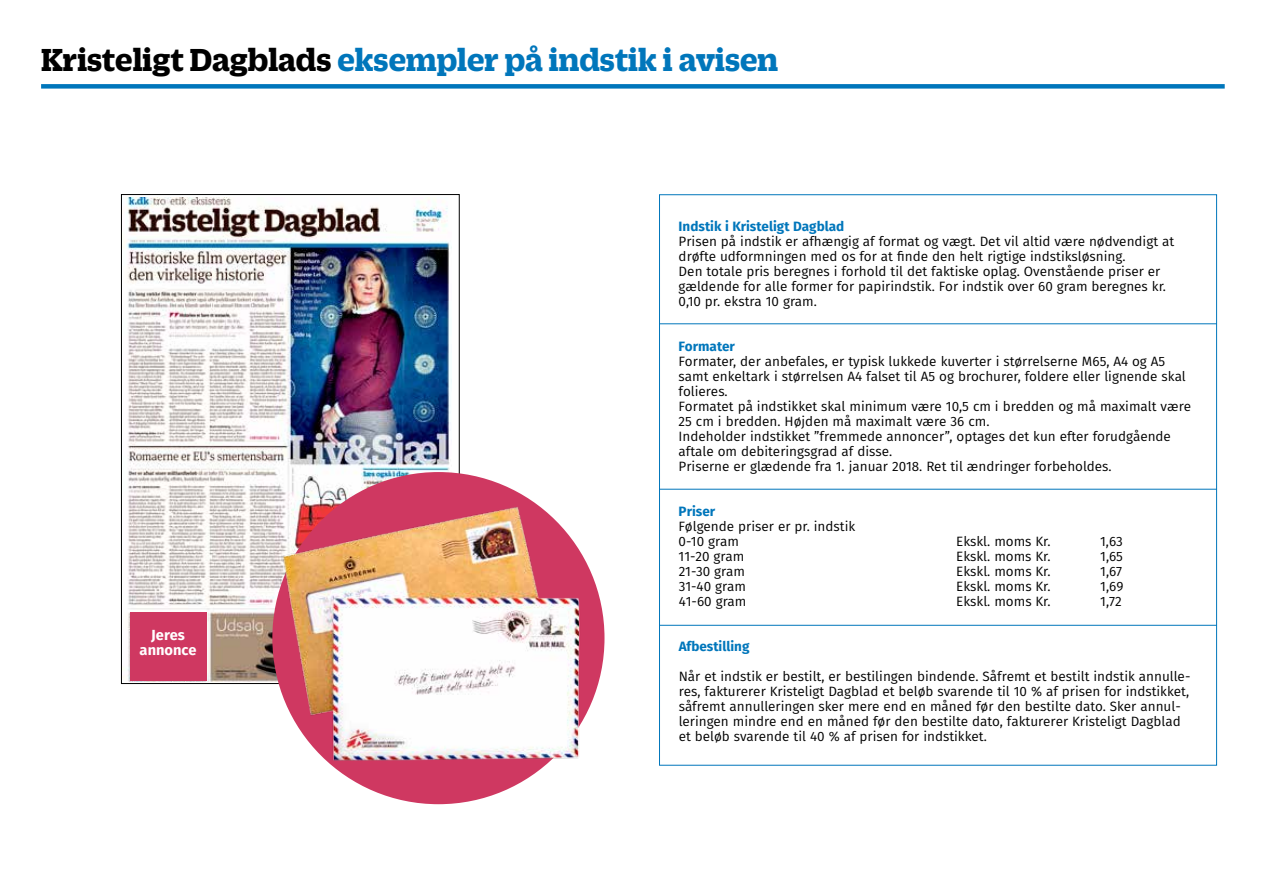
<style>
.page{position:relative;width:1263px;height:893px;background:#fff}
.page>*{position:absolute;margin:0;border:0;box-sizing:border-box;transform-origin:0 0}
.t1{font:700 34.5px "Duplicate Slab KD";color:#0076bb}
.t2{font:700 14.7px/14.7px "Fira Sans";color:#fff;text-align:center}
.t3{font:13.5px/15px "Fira Sans";color:#000}
.t4{font:700 13.5px "Fira Sans";color:#0076bb}
.s1{color:#000}
</style>
<div class="page">
<div style="left:41px;top:84px;width:1184px;height:5px;background:#0076bb"></div>
<img style="left:123px;top:198px;width:329px;height:484px">
<div style="left:130px;top:612px;width:76px;height:69px;background:#cf3861"></div>
<div style="left:274px;top:473px;width:329px;height:330px;background:#cf3861;border-radius:50%"></div>
<img style="left:239px;top:505px;width:366px;height:271px">
<hr style="left:659px;top:323px;width:558px;height:1px;background:#0076bb">
<hr style="left:659px;top:489px;width:558px;height:1px;background:#0076bb">
<hr style="left:659px;top:625px;width:558px;height:1px;background:#0076bb">
<h1 class="t1" style="left:41px;top:36px;width:739px"><span class="s1">Kristeligt Dagblads</span> eksempler på indstik i avisen</h1>
<p class="t2" style="left:140px;top:627px;width:58px">Jeres annonce</p>
<p class="t4" style="left:679px;top:215px;width:167px">Indstik i Kristeligt Dagblad</p>
<p class="t3" style="left:679px;top:233px;width:497px">Prisen på indstik er afhængig af format og vægt. Det vil altid være nødvendigt at drøfte udformningen med os for at finde den helt rigtige indstiksløsning.<br>Den totale pris beregnes i forhold til det faktiske oplag. Ovenstående priser er gældende for alle former for papirindstik. For indstik over 60 gram beregnes kr.<br>0,10 pr. ekstra 10 gram.</p>
<p class="t4" style="left:679px;top:335px;width:58px">Formater</p>
<p class="t3" style="left:679px;top:353px;width:514px">Formater, der anbefales, er typisk lukkede kuverter i størrelserne M65, A4 og A5 samt enkeltark i størrelsen A4 falset til A5 og brochurer, foldere eller lignende skal folieres.<br>Formatet på indstikket skal minimum være 10,5 cm i bredden og må maximalt være 25 cm i bredden. Højden må maximalt være 36 cm.<br>Indeholder indstikket ”fremmede annoncer”, optages det kun efter forudgående aftale om debiteringsgrad af disse.<br>Priserne er glædende fra 1. januar 2018. Ret til ændringer forbeholdes.</p>
<p class="t4" style="left:679px;top:500px;width:38px">Priser</p>
<p class="t3" style="left:679px;top:518px;width:178px">Følgende priser er pr. indstik<br>0-10 gram</p>
<p class="t3" style="left:956px;top:533px;width:96px">Ekskl. moms Kr.</p>
<p class="t3" style="left:1100px;top:533px;width:24px">1,63</p>
<p class="t3" style="left:679px;top:548px;width:67px">11-20 gram</p>
<p class="t3" style="left:956px;top:548px;width:96px">Ekskl. moms Kr.</p>
<p class="t3" style="left:1100px;top:548px;width:24px">1,65</p>
<p class="t3" style="left:679px;top:563px;width:68px">21-30 gram</p>
<p class="t3" style="left:956px;top:563px;width:96px">Ekskl. moms Kr.</p>
<p class="t3" style="left:1100px;top:563px;width:23px">1,67</p>
<p class="t3" style="left:679px;top:578px;width:69px">31-40 gram</p>
<p class="t3" style="left:956px;top:578px;width:96px">Ekskl. moms Kr.</p>
<p class="t3" style="left:1100px;top:578px;width:25px">1,69</p>
<p class="t3" style="left:679px;top:593px;width:69px">41-60 gram</p>
<p class="t3" style="left:956px;top:593px;width:96px">Ekskl. moms Kr.</p>
<p class="t3" style="left:1100px;top:593px;width:23px">1,72</p>
<p class="t4" style="left:679px;top:635px;width:72px">Afbestilling</p>
<p class="t3" style="left:679px;top:668px;width:513px">Når et indstik er bestilt, er bestilingen bindende. Såfremt et bestilt indstik annulle&shy;res, fakturerer Kristeligt Dagblad et beløb svarende til 10 % af prisen for indstikket, såfremt annulleringen sker mere end en måned før den bestilte dato. Sker annul&shy;leringen mindre end en måned før den bestilte dato, fakturerer Kristeligt Dagblad et beløb svarende til 40 % af prisen for indstikket.</p>
</div>
